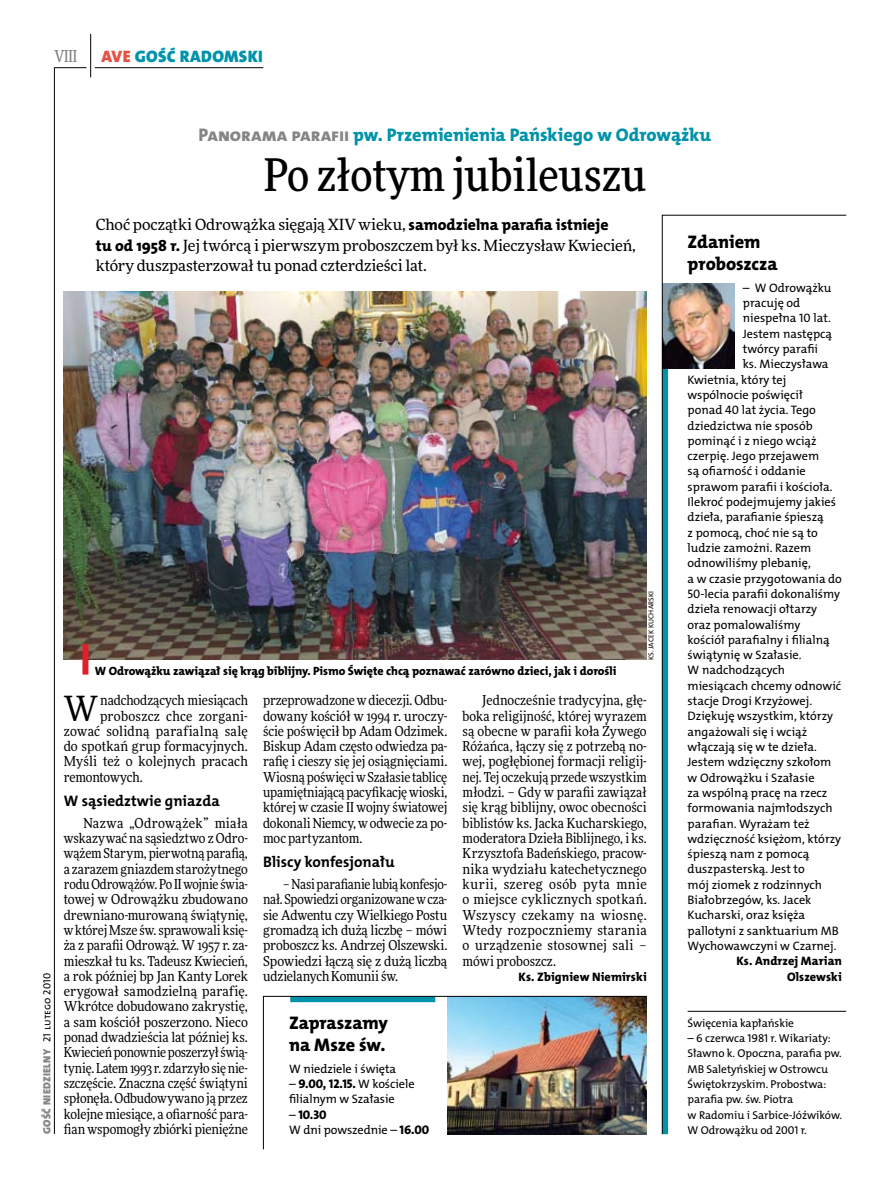
<style>
.page{position:relative;width:893px;height:1191px;background:#fff}
.page>*{position:absolute;margin:0;border:0;box-sizing:border-box;transform-origin:0 0}
.t1{font:500 45px "Freeday Narrow";color:#000}
.t2{font:34.8px "Freeday Narrow News";color:#000}
.t3{font:18.3px "The Mix HP8 Ex Bld";color:#0093aa}
.t4{font:18.3px/21.6px "The Mix HP8 Ex Bld";letter-spacing:.005em;color:#000}
.t5{font:16.65px "The Mix HP9 Blk";letter-spacing:.02em;color:#0093aa}
.t6{font:500 16.5px "Freeday Narrow";color:#858486;scale:.9 1}
.t7{font:15.45px/20.4px "Freeday News";letter-spacing:-.005em;color:#000}
.t8{font:15.3px "The Mix HP7 Bld";color:#000}
.t9{font:13.65px/15.3px "Freeday Narrow News";color:#000;text-align:justify}
.t10{font:13.65px "Freeday Narrow News";letter-spacing:.02em;color:#000}
.t11{font:12.6px "The Mix HP8 Ex Bld";color:#000}
.t12{font:12.3px "The Mix HP5 Plain";color:#000}
.t13{font:12.3px/15.3px "The Mix HP8 Ex Bld";letter-spacing:.01em;color:#000;text-align:right}
.t14{font:12px "The Mix HP8 Ex Bld";letter-spacing:-.005em;color:#000}
.t15{font:11.4px/15.3px "The Mix HP5 Plain";letter-spacing:-.005em;color:#000}
.t16{font:10.5px "The Mix HP9 Blk";letter-spacing:.025em;color:#858486}
.t17{font:7.2px "The Mix HP5 Plain";letter-spacing:.015em;color:#000}
.s1{color:#e55144}
.s2{color:#858486}
.s3{font-family:"The Mix HP8 Ex Bld";font-size:15.75px}
.s4{font-family:"The Mix HP5 Plain";color:#000}
.s5{font-family:"The Mix HP5 Plain";font-size:12.3px}
.s6{font-family:"The Mix HP8 Ex Bld";font-size:12.6px}
</style>
<div class="page">
<hr style="left:54px;top:67px;width:1px;height:1067px;background:#000">
<hr style="left:90px;top:34px;width:1px;height:43px;background:#000">
<hr style="left:54px;top:67px;width:32px;height:1px;background:#000">
<hr style="left:95px;top:67px;width:168px;height:1px;background:#000">
<img style="left:64px;top:292px;width:583px;height:367px">
<div style="left:82px;top:644px;width:6px;height:30px;background:#df1f2a"></div>
<img style="left:263px;top:996px;width:384px;height:153px">
<svg style="left:662px;top:215px;width:185px;height:919px"></svg>
<p class="t6" style="left:54px;top:46px;width:27px">VIII</p>
<p class="t5" style="left:101px;top:46px;width:163px"><span class="s1">AVE</span> GOŚĆ RADOMSKI</p>
<h3 class="t3" style="left:199px;top:123px;width:514px"><span class="s2">Panorama parafii</span> pw. Przemienienia Pańskiego w Odrowążku</h3>
<h1 class="t1" style="left:264px;top:147px;width:384px">Po złotym jubileuszu</h1>
<p class="t7" style="left:96px;top:214px;width:542px">Choć początki Odrowążka sięgają XIV wieku, <span class="s3">samodzielna parafia istnieje<br>tu od 1958 r.</span> Jej twórcą i pierwszym proboszczem był ks. Mieczysław Kwiecień, który duszpasterzował tu ponad czterdzieści lat.</p>
<p class="t16" style="left:40px;top:1134px;width:162px;rotate:-90deg">GOŚĆ NIEDZIELNY <span class="s4">21 lutego 2010</span></p>
<p class="t14" style="left:95px;top:663px;width:523px">W Odrowążku zawiązał się krąg biblijny. Pismo Święte chcą poznawać zarówno dzieci, jak i dorośli</p>
<p class="t17" style="left:646px;top:660px;width:71px;rotate:-90deg">Ks. Jacek Ku charski</p>
<h2 class="t2" style="left:64px;top:686px;width:36px">W</h2>
<p class="t9" style="left:100px;top:692px;width:149px">nadchodzących miesiącach</p>
<p class="t9" style="left:100px;top:708px;width:149px">proboszcz chce zorgani-</p>
<p class="t10" style="left:64px;top:722px;width:186px">zować solidną parafialną salę</p>
<p class="t9" style="left:64px;top:738px;width:186px">do spotkań grup formacyjnych.</p>
<p class="t9" style="left:64px;top:754px;width:186px">Myśli też o kolejnych pracach</p>
<p class="t9" style="left:64px;top:769px;width:81px">remontowych.</p>
<p class="t8" style="left:64px;top:791px;width:158px">W sąsiedztwie gniazda</p>
<p class="t9" style="left:64px;top:815px;width:186px;text-indent:20px">Nazwa „Odrowążek” miała wskazywać na sąsiedztwo z Odro&shy;wążem Starym, pierwotną parafią, a zarazem gniazdem starożytnego rodu Odrowążów. Po II wojnie świa&shy;towej w Odrowążku zbudowano drewniano-murowaną świątynię, wktórej Msze św. sprawowali księ&shy;ża z parafii Odrowąż. W 1957 r. za&shy;mieszkał tu ks. Tadeusz Kwiecień, a rok później bp Jan Kanty Lorek erygował samodzielną parafię.<br>Wkrótce dobudowano zakrystię, a sam kościół poszerzono. Nieco ponad dwadzieścia lat później ks.<br>Kwiecień ponownie poszerzył świą&shy;tynię. Latem 1993 r. zdarzyło się nie&shy;szczęście. Znaczna część świątyni spłonęła. Odbudowywano ją przez kolejne miesiące, a ofiarność para&shy;fian wspomogły zbiórki pieniężne</p>
<p class="t9" style="left:263px;top:692px;width:186px">przeprowadzone w diecezji. Odbu&shy;dowany kościół w 1994 r. uroczy&shy;ście poświęcił bp Adam Odzimek.<br>Biskup Adam często odwiedza pa&shy;rafię i cieszy się jej osiągnięciami.<br>Wiosną poświęci wSzałasie tablicę upamiętniającą pacyfikację wioski, której w czasie II wojny światowej dokonali Niemcy, w odwecie za po&shy;moc partyzantom.</p>
<p class="t8" style="left:263px;top:852px;width:133px">Bliscy konfesjonału</p>
<p class="t9" style="left:263px;top:876px;width:186px;text-indent:20px">– Nasi parafianie lubią konfesjo&shy;nał. Spowiedzi organizowane wcza&shy;sie Adwentu czy Wielkiego Postu gromadzą ich dużą liczbę – mówi proboszcz ks. Andrzej Olszewski.<br>Spowiedzi łączą się z dużą liczbą udzielanych Komunii św.</p>
<h3 class="t4" style="left:289px;top:1012px;width:100px">Zapraszamy na Msze św.</h3>
<p class="t12" style="left:289px;top:1060px;width:109px">W niedziele i święta</p>
<p class="t11" style="left:289px;top:1075px;width:127px"><span class="s5">–</span> 9.00, 12.15. <span class="s5">W kościele</span></p>
<p class="t12" style="left:289px;top:1091px;width:107px">filialnym w Szałasie</p>
<p class="t11" style="left:289px;top:1106px;width:39px"><span class="s5">–</span> 10.30</p>
<p class="t12" style="left:289px;top:1122px;width:142px">W dni powszednie – <span class="s6">16.00</span></p>
<p class="t9" style="left:463px;top:692px;width:186px;text-indent:20px">Jednocześnie tradycyjna, głę&shy;boka religijność, której wyrazem są obecne w parafii koła Żywego Różańca, łączy się z potrzebą no&shy;wej, pogłębionej formacji religij&shy;nej. Tej oczekują przede wszystkim młodzi. – Gdy w parafii zawiązał się krąg biblijny, owoc obecności biblistów ks. Jacka Kucharskiego, moderatora Dzieła Biblijnego, i ks.<br>Krzysztofa Badeńskiego, pracow&shy;nika wydziału katechetycznego kurii, szereg osób pyta mnie o miejsce cyklicznych spotkań.<br>Wszyscy czekamy na wiosnę.<br>Wtedy rozpoczniemy starania o urządzenie stosownej sali – mówi proboszcz.</p>
<p class="t13" style="left:518px;top:969px;width:129px">Ks. Zbigniew Niemirski</p>
<h3 class="t4" style="left:688px;top:231px;width:92px">Zdaniem proboszcza</h3>
<p class="t12" style="left:743px;top:280px;width:90px">– W Odrowążku</p>
<p class="t12" style="left:743px;top:295px;width:59px">pracuję od</p>
<p class="t12" style="left:743px;top:310px;width:89px">niespełna 10 lat.</p>
<p class="t12" style="left:743px;top:326px;width:91px">Jestem następcą</p>
<p class="t12" style="left:743px;top:341px;width:77px">twórcy parafii</p>
<p class="t12" style="left:743px;top:356px;width:87px">ks. Mieczysława</p>
<p class="t12" style="left:688px;top:371px;width:100px">Kwietnia, który tej</p>
<p class="t12" style="left:688px;top:387px;width:117px">wspólnocie poświęcił</p>
<p class="t12" style="left:688px;top:402px;width:130px">ponad 40 lat życia. Tego</p>
<p class="t12" style="left:688px;top:417px;width:127px">dziedzictwa nie sposób</p>
<p class="t12" style="left:688px;top:433px;width:131px">pominąć i z niego wciąż</p>
<p class="t12" style="left:688px;top:448px;width:133px">czerpię. Jego przejawem</p>
<p class="t12" style="left:688px;top:463px;width:120px">są ofiarność i oddanie</p>
<p class="t12" style="left:688px;top:479px;width:146px">sprawom parafii i kościoła.</p>
<p class="t12" style="left:688px;top:494px;width:150px">Ilekroć podejmujemy jakieś</p>
<p class="t12" style="left:688px;top:509px;width:138px">dzieła, parafianie śpieszą</p>
<p class="t12" style="left:688px;top:524px;width:132px">z pomocą, choć nie są to</p>
<p class="t12" style="left:688px;top:540px;width:125px">ludzie zamożni. Razem</p>
<p class="t12" style="left:688px;top:555px;width:125px">odnowiliśmy plebanię,</p>
<p class="t12" style="left:688px;top:570px;width:156px">a w czasie przygotowania do</p>
<p class="t12" style="left:688px;top:586px;width:154px">50-lecia parafii dokonaliśmy</p>
<p class="t12" style="left:688px;top:601px;width:131px">dzieła renowacji ołtarzy</p>
<p class="t12" style="left:688px;top:616px;width:114px">oraz pomalowaliśmy</p>
<p class="t12" style="left:688px;top:632px;width:144px">kościół parafialny i filialną</p>
<p class="t12" style="left:688px;top:647px;width:116px">świątynię w Szałasie.</p>
<p class="t12" style="left:688px;top:662px;width:99px">W nadchodzących</p>
<p class="t12" style="left:688px;top:677px;width:155px">miesiącach chcemy odnowić</p>
<p class="t12" style="left:688px;top:693px;width:126px">stacje Drogi Krzyżowej.</p>
<p class="t12" style="left:688px;top:708px;width:147px">Dziękuję wszystkim, którzy</p>
<p class="t12" style="left:688px;top:723px;width:121px">angażowali się i wciąż</p>
<p class="t12" style="left:688px;top:739px;width:131px">włączają się w te dzieła.</p>
<p class="t12" style="left:688px;top:754px;width:145px">Jestem wdzięczny szkołom</p>
<p class="t12" style="left:688px;top:769px;width:128px">w Odrowążku i Szałasie</p>
<p class="t12" style="left:688px;top:785px;width:141px">za wspólną pracę na rzecz</p>
<p class="t12" style="left:688px;top:800px;width:146px">formowania najmłodszych</p>
<p class="t12" style="left:688px;top:815px;width:124px">parafian. Wyrażam też</p>
<p class="t12" style="left:688px;top:830px;width:155px">wdzięczność księżom, którzy</p>
<p class="t12" style="left:688px;top:846px;width:123px">śpieszą nam z pomocą</p>
<p class="t12" style="left:688px;top:861px;width:119px">duszpasterską. Jest to</p>
<p class="t12" style="left:688px;top:876px;width:136px">mój ziomek z rodzinnych</p>
<p class="t12" style="left:688px;top:892px;width:125px">Białobrzegów, ks. Jacek</p>
<p class="t12" style="left:688px;top:907px;width:119px">Kucharski, oraz księża</p>
<p class="t12" style="left:688px;top:922px;width:153px">pallotyni z sanktuarium MB</p>
<p class="t12" style="left:688px;top:938px;width:150px">Wychowawczyni w C zarnej.</p>
<p class="t13" style="left:736px;top:953px;width:107px">Ks. Andrzej Marian<br>Olszewski</p>
<p class="t15" style="left:688px;top:1015px;width:108px">Święcenia kapłańskie</p>
<p class="t15" style="left:688px;top:1030px;width:156px">– 6 czerwca 1981 r. Wikariaty:<br>Sławno k. Opoczna, parafia pw.<br>MB Saletyńskiej w Ostrowcu<br>Świętokrzyskim. Probostwa: parafia pw. św. Piotra<br>w Radomiu i Sarbice-Jóźwików.<br>W Odrowążku od 2001 r.</p>
</div>
